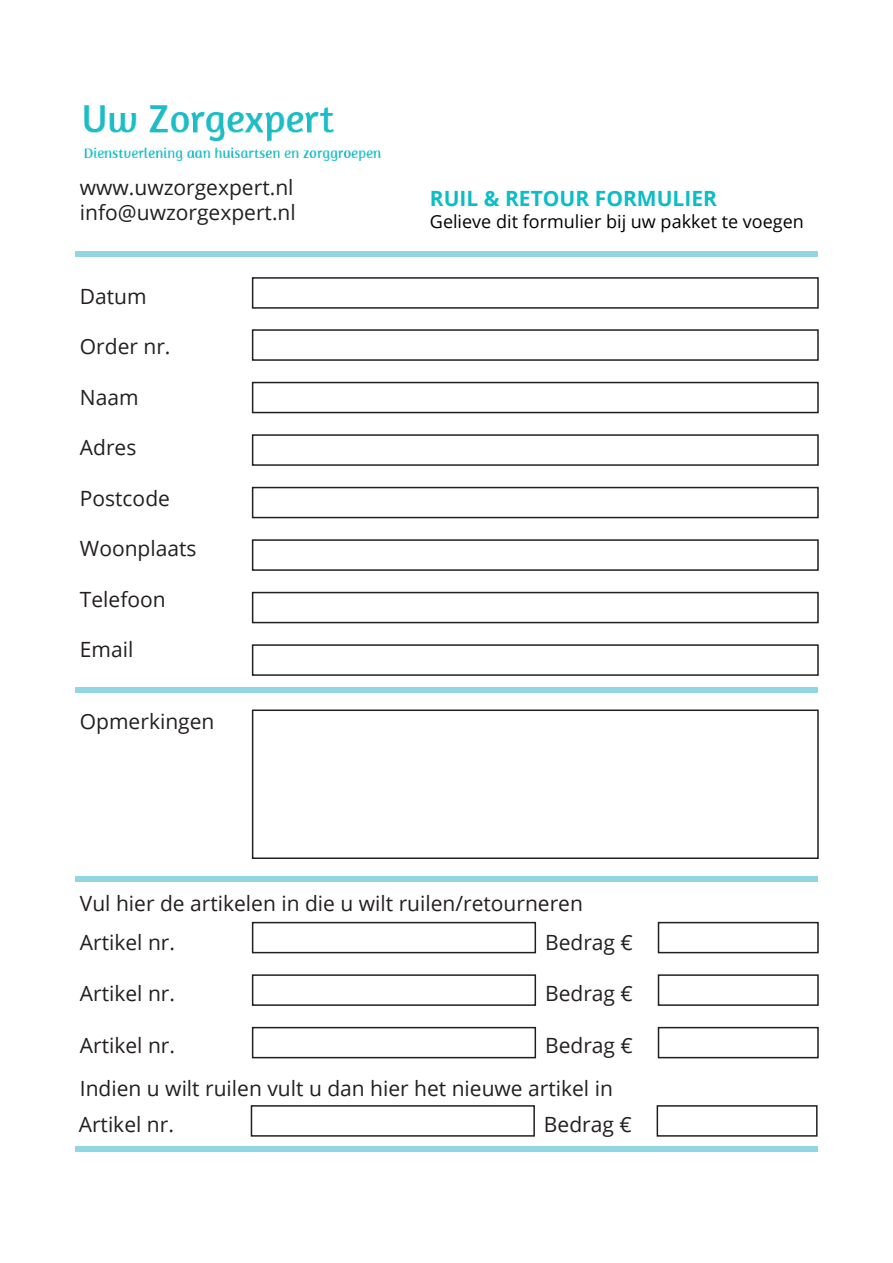
<style>
.page{position:relative;width:893px;height:1263px;background:#fff}
.page>*{position:absolute;margin:0;border:0;box-sizing:border-box;transform-origin:0 0}
.t1{font:21px/25.2px "Open Sans";color:#231f20}
.t2{font:700 21px "Open Sans";color:#0cbdc6}
.t3{font:18px "Open Sans";color:#010203}
</style>
<div class="page">
<div style="left:75px;top:251px;width:743px;height:5px;background:#92d6e3"></div>
<div style="left:75px;top:877px;width:743px;height:5px;background:#92d6e3"></div>
<div style="left:252px;top:277px;width:567px;height:32px;border:2px solid #231f20"></div>
<div style="left:252px;top:329px;width:567px;height:32px;border:2px solid #231f20"></div>
<div style="left:252px;top:382px;width:567px;height:31px;border:2px solid #231f20"></div>
<div style="left:252px;top:434px;width:567px;height:32px;border:2px solid #231f20"></div>
<div style="left:252px;top:487px;width:567px;height:31px;border:2px solid #231f20"></div>
<div style="left:252px;top:539px;width:567px;height:32px;border:2px solid #231f20"></div>
<div style="left:252px;top:592px;width:567px;height:31px;border:2px solid #231f20"></div>
<div style="left:252px;top:644px;width:567px;height:32px;border:2px solid #231f20"></div>
<div style="left:75px;top:688px;width:743px;height:5px;background:#92d6e3"></div>
<div style="left:252px;top:709px;width:567px;height:150px;border:2px solid #231f20"></div>
<div style="left:252px;top:922px;width:284px;height:31px;border:2px solid #231f20"></div>
<div style="left:252px;top:974px;width:284px;height:32px;border:2px solid #231f20"></div>
<div style="left:252px;top:1027px;width:284px;height:31px;border:2px solid #231f20"></div>
<div style="left:658px;top:922px;width:161px;height:31px;border:2px solid #231f20"></div>
<div style="left:658px;top:974px;width:161px;height:32px;border:2px solid #231f20"></div>
<div style="left:658px;top:1027px;width:161px;height:31px;border:2px solid #231f20"></div>
<div style="left:75px;top:1147px;width:743px;height:5px;background:#92d6e3"></div>
<div style="left:251px;top:1105px;width:284px;height:32px;border:2px solid #231f20"></div>
<div style="left:657px;top:1105px;width:161px;height:32px;border:2px solid #231f20"></div>
<img style="left:84px;top:105px;width:297px;height:56px">
<p class="t1" style="left:80px;top:174px;width:217px">www.uwzorgexpert.nl info@uwzorgexpert.nl</p>
<p class="t1" style="left:80px;top:283px;width:68px">Datum</p>
<p class="t1" style="left:80px;top:334px;width:92px">Order nr.</p>
<p class="t1" style="left:80px;top:384px;width:60px">Naam</p>
<p class="t1" style="left:80px;top:434px;width:58px">Adres</p>
<p class="t1" style="left:80px;top:485px;width:92px">Postcode</p>
<p class="t1" style="left:80px;top:535px;width:118px">Woonplaats</p>
<p class="t1" style="left:80px;top:586px;width:87px">Telefoon</p>
<p class="t1" style="left:80px;top:636px;width:55px">Email</p>
<p class="t1" style="left:80px;top:708px;width:136px">Opmerkingen</p>
<p class="t2" style="left:430px;top:184px;width:289px">RUIL &amp; RETOUR FORMULIER</p>
<p class="t3" style="left:430px;top:209px;width:375px">Gelieve dit formulier bij uw pakket te voegen</p>
<p class="t1" style="left:80px;top:883px;width:505px;line-height:38.8px">Vul hier de artikelen in die u wilt ruilen/retourneren<br>Artikel nr.</p>
<p class="t1" style="left:80px;top:980px;width:97px">Artikel nr.</p>
<p class="t1" style="left:80px;top:1032px;width:97px">Artikel nr.</p>
<p class="t1" style="left:545px;top:929px;width:89px">Bedrag €</p>
<p class="t1" style="left:545px;top:980px;width:89px">Bedrag €</p>
<p class="t1" style="left:80px;top:1023px;width:555px;line-height:43px;text-indent:465px">Bedrag €<br>Indien u wilt ruilen vult u dan hier het nieuwe artikel in</p>
<p class="t1" style="left:79px;top:1111px;width:97px">Artikel nr.</p>
<p class="t1" style="left:544px;top:1111px;width:89px">Bedrag €</p>
</div>
